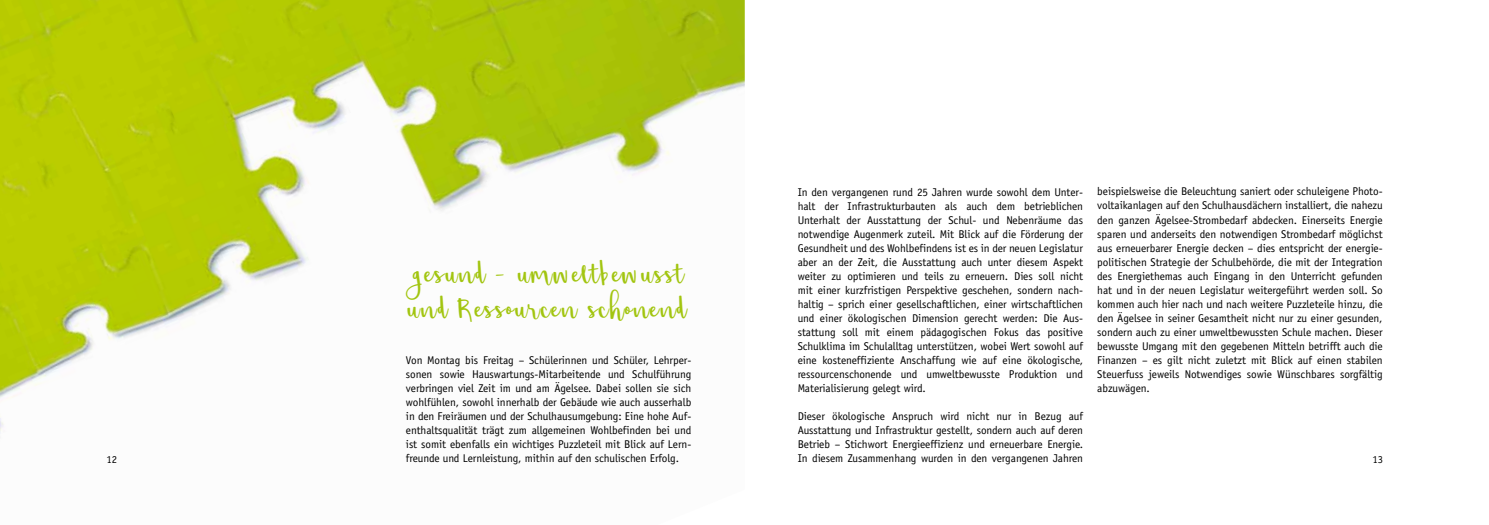
<style>
.page{position:relative;width:1489px;height:525px;background:#fff}
.page>*{position:absolute;margin:0;border:0;box-sizing:border-box;transform-origin:0 0}
.t1{font:47.5px/35px "Shorthalt";letter-spacing:.025em;color:#a2c510}
.t2{font:11.25px/14px "Officina Sans";letter-spacing:-.005em;color:#000;text-align:justify}
.t3{font:10.62px "Officina Sans";color:#000}
</style>
<div class="page">
<img style="left:0;top:0;width:744px;height:433px">
<p class="t2" style="left:1097px;top:184px;width:287px">beispielsweise die Beleuchtung saniert oder schuleigene Photo&shy;voltaikanlagen auf den Schulhausdächern installiert, die nahezu den ganzen Ägelsee-Strombedarf abdecken. Einerseits Energie sparen und anderseits den notwendigen Strombedarf möglichst aus erneuerbarer Energie decken – dies entspricht der energie&shy;politischen Strategie der Schulbehörde, die mit der Integration des Energiethemas auch Eingang in den Unterricht gefunden hat und in der neuen Legislatur weitergeführt werden soll. So kommen auch hier nach und nach weitere Puzzleteile hinzu, die den Ägelsee in seiner Gesamtheit nicht nur zu einer gesunden, sondern auch zu einer umweltbewussten Schule machen. Dieser bewusste Umgang mit den gegebenen Mitteln betrifft auch die Finanzen – es gilt nicht zuletzt mit B lick auf einen stabilen Steuerfuss jeweils Notwendiges sowie Wünschbares sorgfältig abzuwägen.</p>
<p class="t2" style="left:797px;top:185px;width:287px">In den vergangenen rund 25 Jahren wurde sowohl dem Unter&shy;halt der Infrastrukturbauten als auch dem betrieblichen Unterhalt der Ausstattung der Schul- und Nebenräume das notwendige Augenmerk zuteil. Mit B lick auf die Förderung der Gesundheit und des Wohlbefindens ist es in der neuen Legislatur aber an der Zeit, die Ausstattung auch unter diesem Aspekt weiter zu optimieren und teils zu erneuern. Dies soll nicht mit einer kurzfristigen Perspektive geschehen, sondern nach&shy;haltig – sprich einer gesellschaftlichen, einer wirtschaftlichen und einer ökologischen Dimension gerecht werden: Die Aus&shy;stattung soll mit einem pädagogischen Fokus das positive Schulklima im Schulalltag unterstützen, wobei Wert sowohl auf eine kosteneffiziente Anschaffung wie auf eine ökologische, ressourcenschonende und umweltbewusste Produktion und Materialisierung gelegt wird.</p>
<p class="t2" style="left:797px;top:408px;width:287px">Dieser ökologische Anspruch wird nicht nur in Bezug auf Ausstattung und Infrastruktur gestellt, sondern auch auf deren Betrieb – Stichwort Energieeffizienz und erneuerbare Energie.<br>In diesem Zusammenhang wurden in den vergangenen Jahren</p>
<h1 class="t1" style="left:406px;top:261px;width:281px">gesund – umweltbewusst und Ressourcen schonend</h1>
<p class="t2" style="left:406px;top:353px;width:287px">Von Montag bis Freitag – Schülerinnen und Schüler, Lehrper&shy;sonen sowie Hauswartungs-Mitarbeitende und Schulführung verbringen viel Zeit im und am Ägelsee. Dabei sollen sie sich wohlfühlen, sowohl innerhalb der Gebäude wie auch ausserhalb in den Freiräumen und der Schulhausumgebung: Eine hohe Auf&shy;enthaltsqualität trägt zum allgemeinen Wohlbefinden bei und ist somit ebenfalls ein wichtiges Puzzleteil mit B lick auf Lern&shy;freunde und Lernleistung, mithin auf den schulischen Erfolg.</p>
<p class="t3" style="left:106px;top:452px;width:12px">12</p>
<p class="t3" style="left:1372px;top:452px;width:12px">13</p>
</div>
